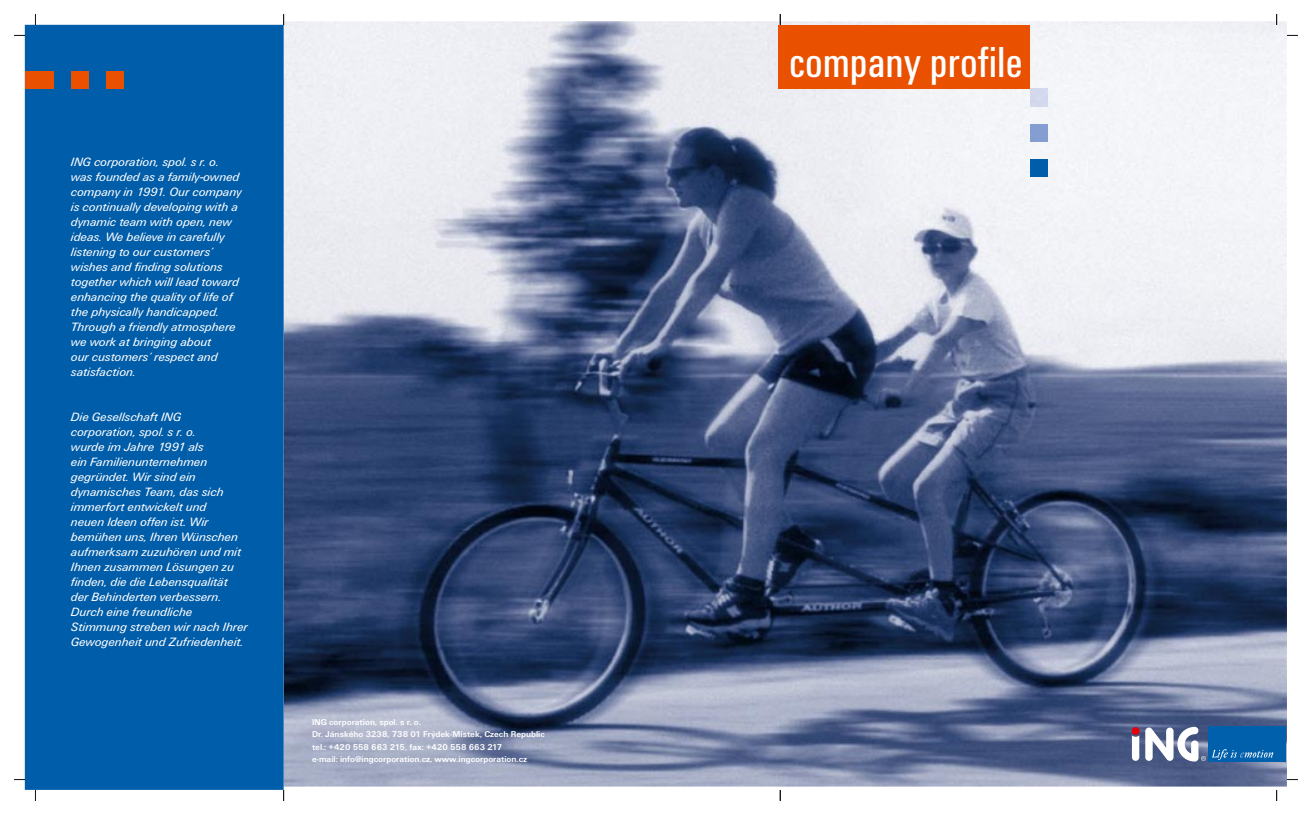
<style>
.page{position:relative;width:1312px;height:815px;background:#fff}
.page>*{position:absolute;margin:0;border:0;box-sizing:border-box;transform-origin:0 0}
.t1{font:condensed 45px "Unitus TEE";color:#fff}
.t2{font:italic 12.5px/15px "Unitus TEE";color:#fff}
.t3{font:700 8.75px/12.5px "Unitus TEE";color:#fff}
</style>
<div class="page">
<img style="left:283px;top:21px;width:1003px;height:766px">
<div style="left:25px;top:25px;width:258px;height:765px;background:#005da9"></div>
<div style="left:1029px;top:159px;width:18px;height:18px;background:#005da9"></div>
<img style="left:1029px;top:124px;width:18px;height:18px">
<img style="left:1029px;top:89px;width:18px;height:17px">
<div style="left:188px;top:446px;width:18px;height:18px;background:#005da9"></div>
<div style="left:25px;top:71px;width:28px;height:18px;background:#e95000"></div>
<div style="left:71px;top:71px;width:18px;height:18px;background:#e95000"></div>
<div style="left:106px;top:71px;width:18px;height:18px;background:#e95000"></div>
<div style="left:778px;top:25px;width:251px;height:64px;background:#e95000"></div>
<svg style="left:1131px;top:727px;width:74px;height:35px"></svg>
<div style="left:1208px;top:727px;width:77px;height:35px;background:#0060ac"></div>
<svg style="left:1212px;top:749px;width:60px;height:11px"></svg>
<p class="t2" style="left:71px;top:155px;width:172px">ING corporation, spol. s r. o. was founded as a family-owned company in 1991. Our company is continually developing with a dynamic team with open, new ideas. We believe in carefully listening to our customers‘ wishes and finding solutions together which will lead toward enhancing the quality of life of the physically handicapped.<br>Through a friendly atmosphere we work at bringing about<br>our customers‘ respect and satisfaction.</p>
<p class="t2" style="left:71px;top:410px;width:178px">Die Gesellschaft ING corporation, spol. s r. o.<br>wurde im Jahre 1991 als<br>ein Familienunternehmen gegründet. Wir sind ein dynamisches Team, das sich immerfort entwickelt und<br>neuen Ideen offen ist. Wir bemühen uns, Ihren Wünschen aufmerksam zuzuhören und mit<br>Ihnen zusammen Lösungen zu finden, die die Lebensqualität der Behinderten verbessern.<br>Durch eine freundliche<br>Stimmung streben wir nach Ihrer<br>Gewogenheit und Zufriedenheit.</p>
<p class="t3" style="left:312px;top:715px;width:234px">ING corporation, spol. s r. o.<br>Dr. Jánského 3238, 738 01 Frýdek-Místek, Czech Republic tel.: +420 558 663 215, fax: +420 558 663 217<br>e-mail: info@ingcorporation.cz, www.ingcorporation.cz</p>
<h1 class="t1" style="left:789px;top:37px;width:235px">company profile</h1>
</div>
